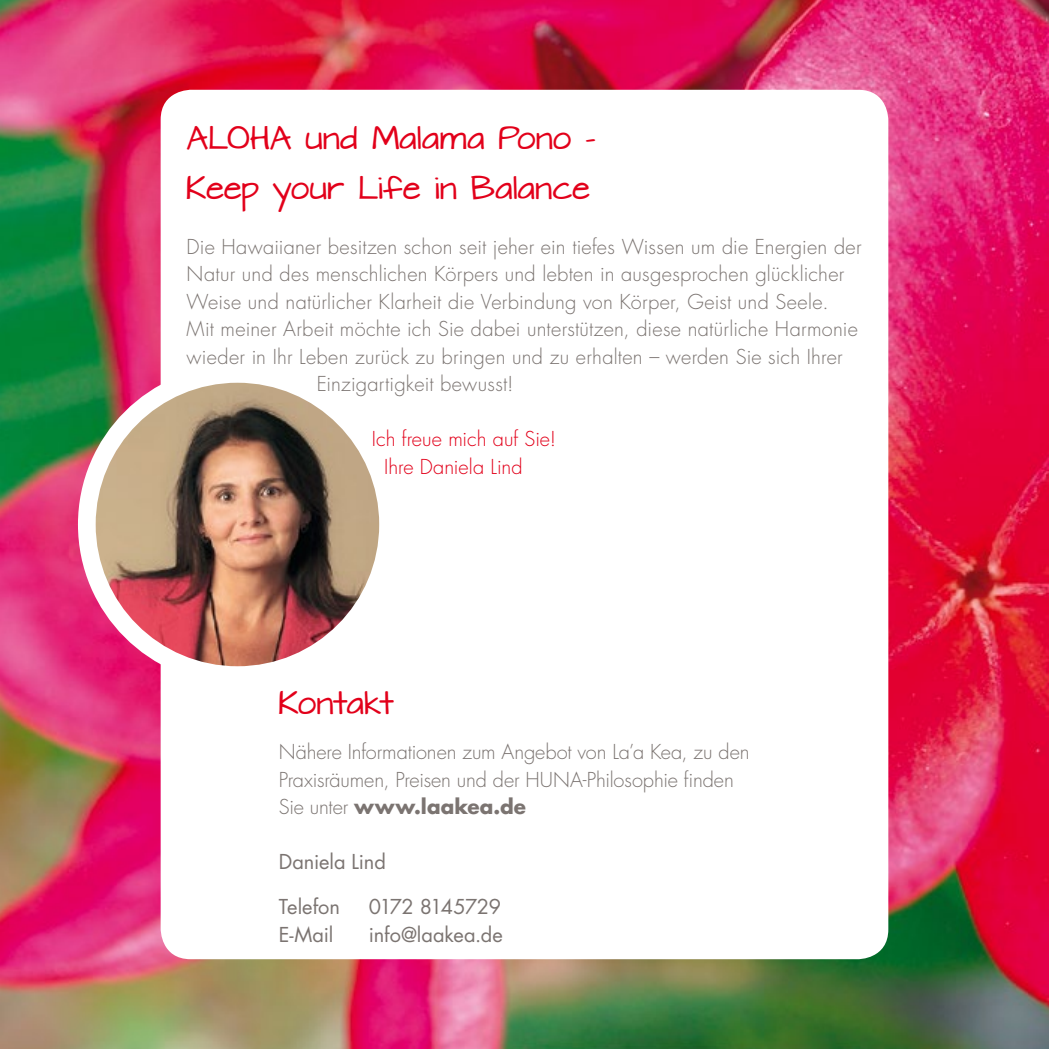
<style>
.page{position:relative;width:1049px;height:1049px;background:#fff}
.page>*{position:absolute;margin:0;border:0;box-sizing:border-box;transform-origin:0 0}
.t1{font:27.5px/50px "Architects Daughter";letter-spacing:.005em;color:#e2001a}
.t2{font:300 20px/27.5px "Futura";letter-spacing:.01em;color:#7b7471}
.t3{font:20px "Futura";letter-spacing:-.005em;color:#7b7471}
.t4{font:300 20px/27.5px "Futura";color:#e2001a}
.t5{font:20px "Futura";letter-spacing:-.03em;color:#7b7471}
.s1{font-weight:700}
</style>
<div class="page">
<img style="left:0;top:0;width:1049px;height:1049px">
<div style="left:161px;top:90px;width:727px;height:869px;background:#fff;border-radius:30px"></div>
<div style="left:78px;top:365px;width:319px;height:319px;background:#fff;border-radius:50%"></div>
<img style="left:96px;top:383px;width:283px;height:283px;border-radius:142px">
<h1 class="t1" style="left:187px;top:115px;width:411px">ALOHA und Malama Pono –<br>Keep your Life in Balance</h1>
<p class="t2" style="left:187px;top:233px;width:676px">Die Hawaiianer besitzen schon seit jeher ein tiefes Wissen um die Energien der</p>
<p class="t2" style="left:187px;top:260px;width:659px">Natur und des menschlichen Körpers und lebten in ausgesprochen glücklicher</p>
<p class="t2" style="left:187px;top:288px;width:643px">Weise und natürlicher Klarheit die Verbindung von Körper, Geist und Seele.</p>
<p class="t2" style="left:187px;top:315px;width:673px">Mit meiner Arbeit möchte ich Sie dabei unterstützen, diese natürliche Harmonie</p>
<p class="t2" style="left:187px;top:343px;width:658px">wieder in Ihr Leben zurück zu bringen und zu erhalten – werden Sie sich Ihrer</p>
<p class="t2" style="left:317px;top:370px;width:198px">Einzigartigkeit bewusst!</p>
<p class="t4" style="left:384px;top:425px;width:174px;text-indent:-12px">Ich freue mich auf Sie!<br>Ihre Daniela Lind</p>
<h1 class="t1" style="left:279px;top:680px;width:116px">Kontakt</h1>
<p class="t2" style="left:279px;top:738px;width:472px">Nähere Informationen zum Angebot von La’a Kea, zu den<br>Praxisräumen, Preisen und der HUNA-Philosophie finden<br>Sie unter <span class="s1">www.laakea.de</span></p>
<p class="t3" style="left:279px;top:848px;width:109px">Daniela Lind</p>
<p class="t3" style="left:279px;top:893px;width:63px">Telefon</p>
<p class="t5" style="left:369px;top:893px;width:134px">0172 8145729</p>
<p class="t3" style="left:279px;top:920px;width:56px">E-Mail</p>
<p class="t3" style="left:369px;top:920px;width:136px">info@laakea.de</p>
</div>
